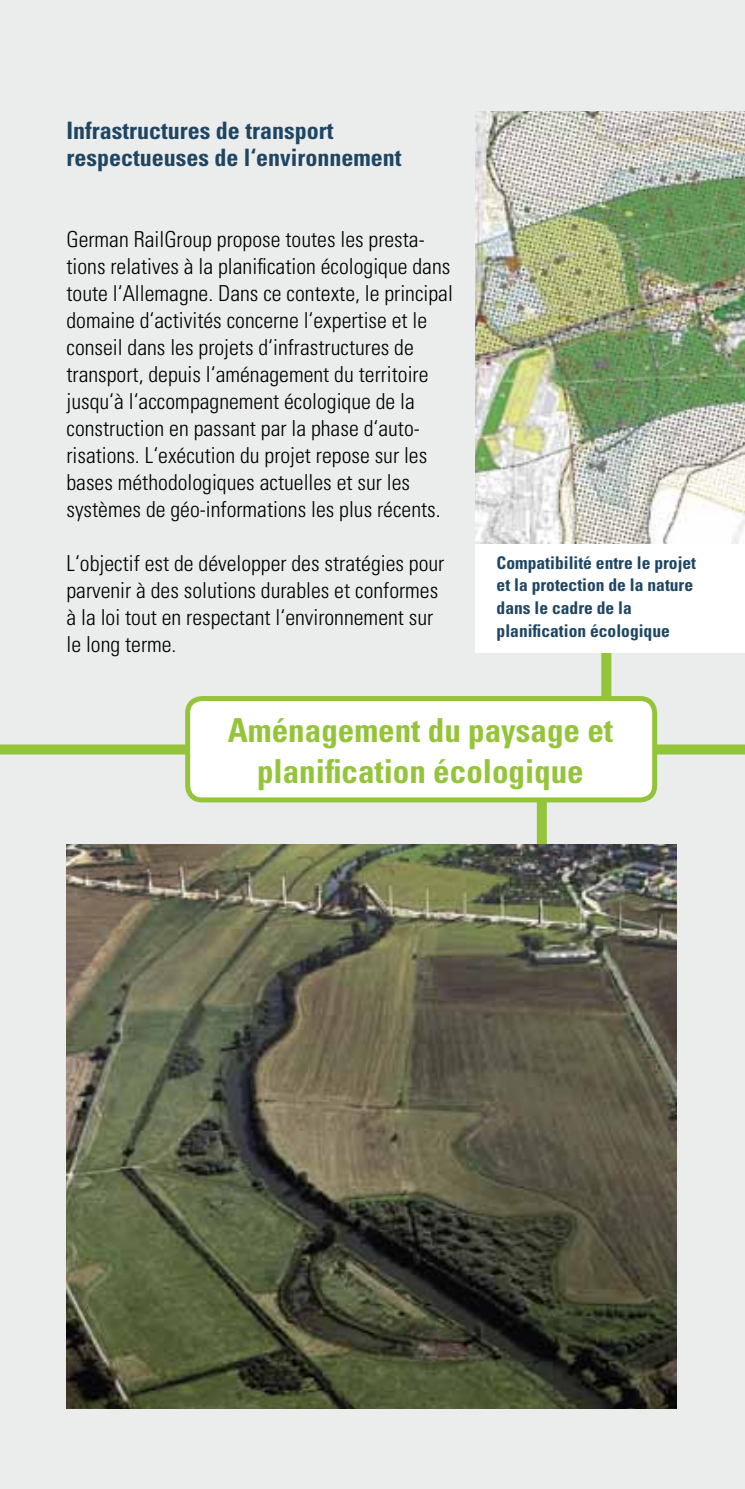
<style>
.page{position:relative;width:745px;height:1489px;background:#fff}
.page>*{position:absolute;margin:0;border:0;box-sizing:border-box;transform-origin:0 0}
.t1{font:700 condensed 33px/40.5px "Univers";color:#94c43a;text-align:center}
.t2{font:700 condensed 24px/27px "Univers";color:#1e4662}
.t3{font:300 condensed 22px/27px "Univers";color:#000}
.t4{font:700 condensed 17.5px/22.5px "Univers";color:#1e4662}
</style>
<div class="page">
<div style="left:0;top:0;width:744px;height:1488px;background:#ebecec"></div>
<div style="left:601px;top:643px;width:10px;height:101px;background:#94c43a"></div>
<div style="left:0;top:744px;width:744px;height:10px;background:#94c43a"></div>
<div style="left:536px;top:774px;width:10px;height:72px;background:#94c43a"></div>
<img style="left:475px;top:112px;width:269px;height:432px">
<img style="left:66px;top:844px;width:610px;height:564px">
<div style="left:475px;top:544px;width:269px;height:108px;background:#fff"></div>
<div style="left:187px;top:698px;width:467px;height:101px;background:#fff;border-radius:14px"></div>
<div style="left:185px;top:696px;width:471px;height:106px;border:5px solid #94c43a;border-radius:14px"></div>
<p class="t2" style="left:66px;top:117px;width:336px">Infrastructures de transport respectueuses de l‘environnement</p>
<p class="t3" style="left:66px;top:226px;width:388px">German RailGroup propose toutes les presta&shy;tions relatives à la planification écologique dans toute l‘Allemagne. Dans ce contexte, le principal domaine d‘activités concerne l‘expertise et le conseil dans les projets d‘infrastructures de transport, depuis l‘aménagement du territoire jusqu‘à l‘accompagnement écologique de la construction en passant par la phase d‘auto&shy;risations. L‘exécution du projet repose sur les bases méthodologiques actuelles et sur les systèmes de géo-informations les plus récents.</p>
<p class="t3" style="left:66px;top:550px;width:379px">L‘objectif est de développer des stratégies pour parvenir à des solutions durables et conformes à la loi tout en respectant l‘environnement sur le long terme.</p>
<p class="t4" style="left:496px;top:551px;width:201px">Compatibilité entre le projet et la protection de la nature dans le cadre de la planification écologique</p>
<h1 class="t1" style="left:227px;top:710px;width:386px">Aménagement du paysage et planification écologique</h1>
</div>
